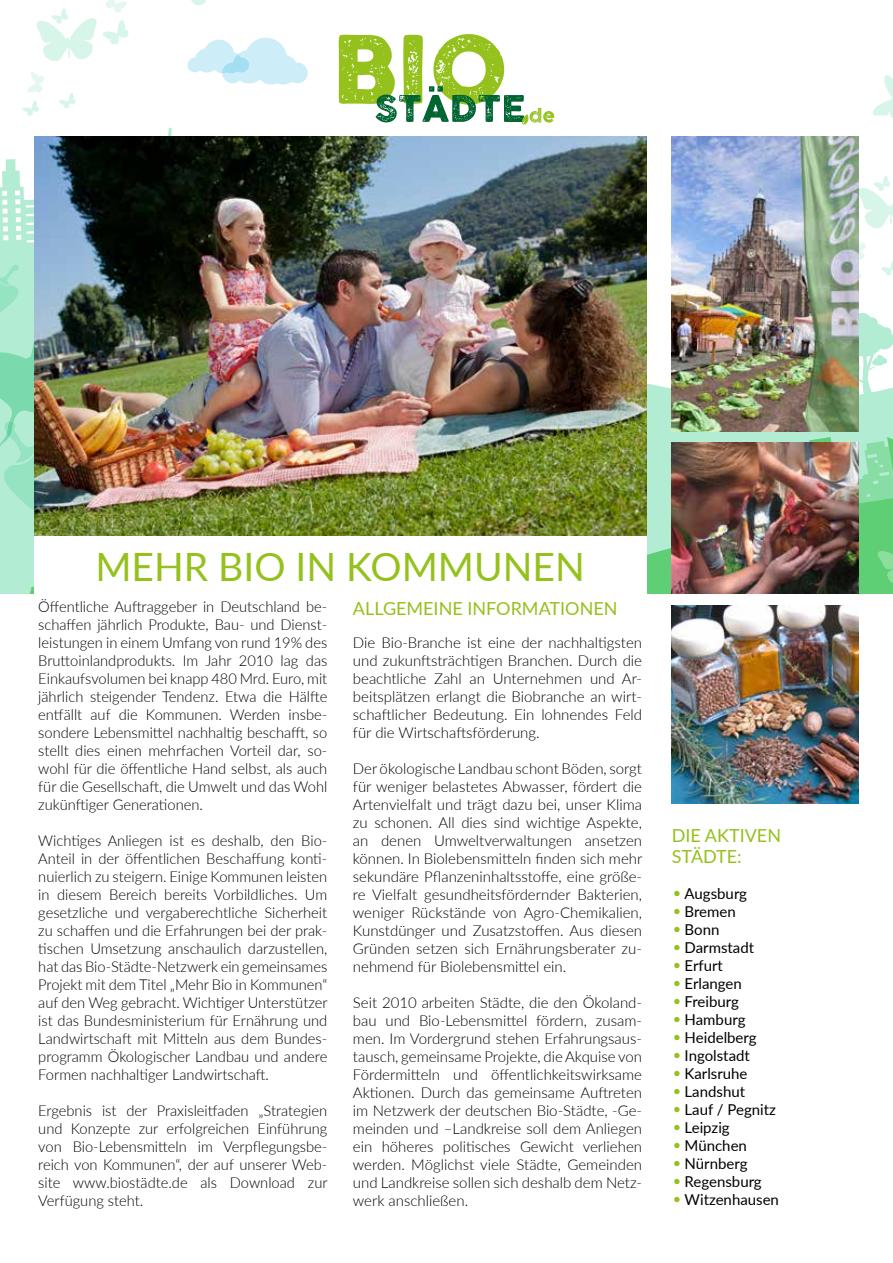
<style>
.page{position:relative;width:893px;height:1263px;background:#fff}
.page>*{position:absolute;margin:0;border:0;box-sizing:border-box;transform-origin:0 0}
.t1{font:39px "Lato";color:#94c11c}
.t2{font:18px/21.6px "Lato";color:#94c11c}
.t3{font:300 15px/18px "Lato";color:#000;text-align:justify}
.t4{font:15px "Lato";color:#000}
.s1{font-weight:300;font-size:18px;color:#94c11c}
</style>
<div class="page">
<svg style="left:646px;top:210px;width:247px;height:227px"></svg>
<svg style="left:859px;top:312px;width:34px;height:88px"></svg>
<svg style="left:872px;top:75px;width:21px;height:43px"></svg>
<svg style="left:859px;top:175px;width:34px;height:54px"></svg>
<svg style="left:881px;top:260px;width:12px;height:16px"></svg>
<svg style="left:859px;top:267px;width:2px;height:16px"></svg>
<svg style="left:859px;top:239px;width:7px;height:21px"></svg>
<svg style="left:646px;top:437px;width:247px;height:156px;background:#87d9a1"></svg>
<img style="left:601px;top:136px;width:45px;height:400px">
<img style="left:0;top:0;width:601px;height:593px">
<img style="left:672px;top:136px;width:187px;height:295px">
<img style="left:672px;top:442px;width:187px;height:151px">
<img style="left:672px;top:606px;width:187px;height:198px">
<div style="left:34px;top:537px;width:612px;height:726px;background:#fff"></div>
<h1 class="t1" style="left:95px;top:539px;width:491px">MEHR BIO IN KOMMUNEN</h1>
<p class="t3" style="left:38px;top:597px;width:291px">Öffentliche Auftraggeber in Deutschland be&shy;schaffen jährlich Produkte, Bau- und Dienst&shy;leistungen in einem Umfang von rund 19% des Bruttoinlandprodukts. Im Jahr 2010 lag das Einkaufsvolumen bei knapp 480 Mrd. Euro, mit jährlich steigender Tendenz. Etwa die Hälfte entfällt auf die Kommunen. Werden insbe&shy;sondere Lebensmittel nachhaltig beschafft, so stellt dies einen mehrfachen Vorteil dar, so&shy;wohl für die öffentliche Hand selbst, als auch für die Gesellschaft, die Umwelt und das Wohl zukünftiger Generationen.</p>
<p class="t3" style="left:38px;top:831px;width:291px">Wichtiges Anliegen ist es deshalb, den Bio-Anteil in der öffentlichen Beschaffung konti&shy;nuierlich zu steigern. Einige Kommunen leisten in diesem Bereich bereits Vorbildliches. Um gesetzliche und vergaberechtliche Sicherheit zu schaffen und die Erfahrungen bei der prak&shy;tischen Umsetzung anschaulich darzustellen, hat das Bio-Städte-Netzwerk ein gemeinsames Projekt mit dem Titel „Mehr Bio in Kommunen“ auf den Weg gebracht. Wichtiger Unterstützer ist das Bundesministerium für Ernährung und Landwirtschaft mit Mitteln aus dem Bundes&shy;programm Ökologischer Landbau und andere Formen nachhaltiger Landwirtschaft.</p>
<p class="t3" style="left:38px;top:1101px;width:291px">Ergebnis ist der Praxisleitfaden „Strategien und Konzepte zur erfolgreichen Einführung von Bio-Lebensmitteln im Verpflegungsbe&shy;reich von Kommunen“, der auf unserer Web&shy;site www.biostädte.de als Download zur Verfügung steht.</p>
<p class="t2" style="left:353px;top:597px;width:266px">ALLGEMEINE INFORMATIONEN</p>
<p class="t3" style="left:353px;top:633px;width:291px">Die Bio-Branche ist eine der nachhaltigsten und zukunftsträchtigen Branchen. Durch die beachtliche Zahl an Unternehmen und Ar&shy;beitsplätzen erlangt die Biobranche an wirt&shy;schaftlicher Bedeutung. Ein lohnendes Feld für die Wirtschaftsförderung.</p>
<p class="t3" style="left:353px;top:759px;width:291px">Der ökologische Landbau schont Böden, sorgt für weniger belastetes Abwasser, fördert die Artenvielfalt und trägt dazu bei, unser Klima zu schonen. All dies sind wichtige Aspekte, an denen Umweltverwaltungen ansetzen können. In Biolebensmitteln finden sich mehr sekundäre Pflanzeninhaltsstoffe, eine größe&shy;re Vielfalt gesundheitsfördernder Bakterien, weniger Rückstände von Agro-Chemikalien, Kunstdünger und Zusatzstoffen. Aus diesen Gründen setzen sich Ernährungsberater zu&shy;nehmend für Biolebensmittel ein.</p>
<p class="t3" style="left:353px;top:993px;width:291px">Seit 2010 arbeiten Städte, die den Ökoland&shy;bau und Bio-Lebensmittel fördern, zusam&shy;men. Im Vordergrund stehen Erfahrungsaus&shy;tausch, gemeinsame Projekte, die Akquise von Fördermitteln und öffentlichkeitswirksame Aktionen. Durch das gemeinsame Auftreten im Netzwerk der deutschen Bio-Städte, -Ge&shy;meinden und –Landkreise soll dem Anliegen ein höheres politisches Gewicht verliehen werden. Möglichst viele Städte, Gemeinden und Landkreise sollen sich deshalb dem Netz&shy;werk anschließen.</p>
<p class="t2" style="left:672px;top:823px;width:111px">DIE AKTIVEN<br>STÄDTE:</p>
<p class="t4" style="left:672px;top:883px;width:77px"><span class="s1">•</span>Augsburg</p>
<p class="t4" style="left:672px;top:901px;width:65px"><span class="s1">•</span>Bremen</p>
<p class="t4" style="left:672px;top:919px;width:49px"><span class="s1">•</span>Bonn</p>
<p class="t4" style="left:672px;top:937px;width:84px"><span class="s1">•</span> Darmstadt</p>
<p class="t4" style="left:672px;top:955px;width:53px"><span class="s1">•</span>Erfurt</p>
<p class="t4" style="left:672px;top:973px;width:72px"><span class="s1">•</span>Erlangen</p>
<p class="t4" style="left:672px;top:991px;width:69px"><span class="s1">•</span>Freiburg</p>
<p class="t4" style="left:672px;top:1009px;width:75px"><span class="s1">•</span> Hamburg</p>
<p class="t4" style="left:672px;top:1027px;width:86px"><span class="s1">•</span> Heidelberg</p>
<p class="t4" style="left:672px;top:1045px;width:80px"><span class="s1">•</span>Ingolstadt</p>
<p class="t4" style="left:672px;top:1063px;width:77px"><span class="s1">•</span>Karlsruhe</p>
<p class="t4" style="left:672px;top:1081px;width:75px"><span class="s1">•</span>Landshut</p>
<p class="t4" style="left:672px;top:1099px;width:106px"><span class="s1">•</span>Lauf / Pegnitz</p>
<p class="t4" style="left:672px;top:1117px;width:59px"><span class="s1">•</span>Leipzig</p>
<p class="t4" style="left:672px;top:1135px;width:77px"><span class="s1">•</span>München</p>
<p class="t4" style="left:672px;top:1153px;width:77px"><span class="s1">•</span> Nürnberg</p>
<p class="t4" style="left:672px;top:1171px;width:91px"><span class="s1">•</span>Regensburg</p>
<p class="t4" style="left:672px;top:1189px;width:109px"><span class="s1">•</span>Witzenhausen</p>
</div>
